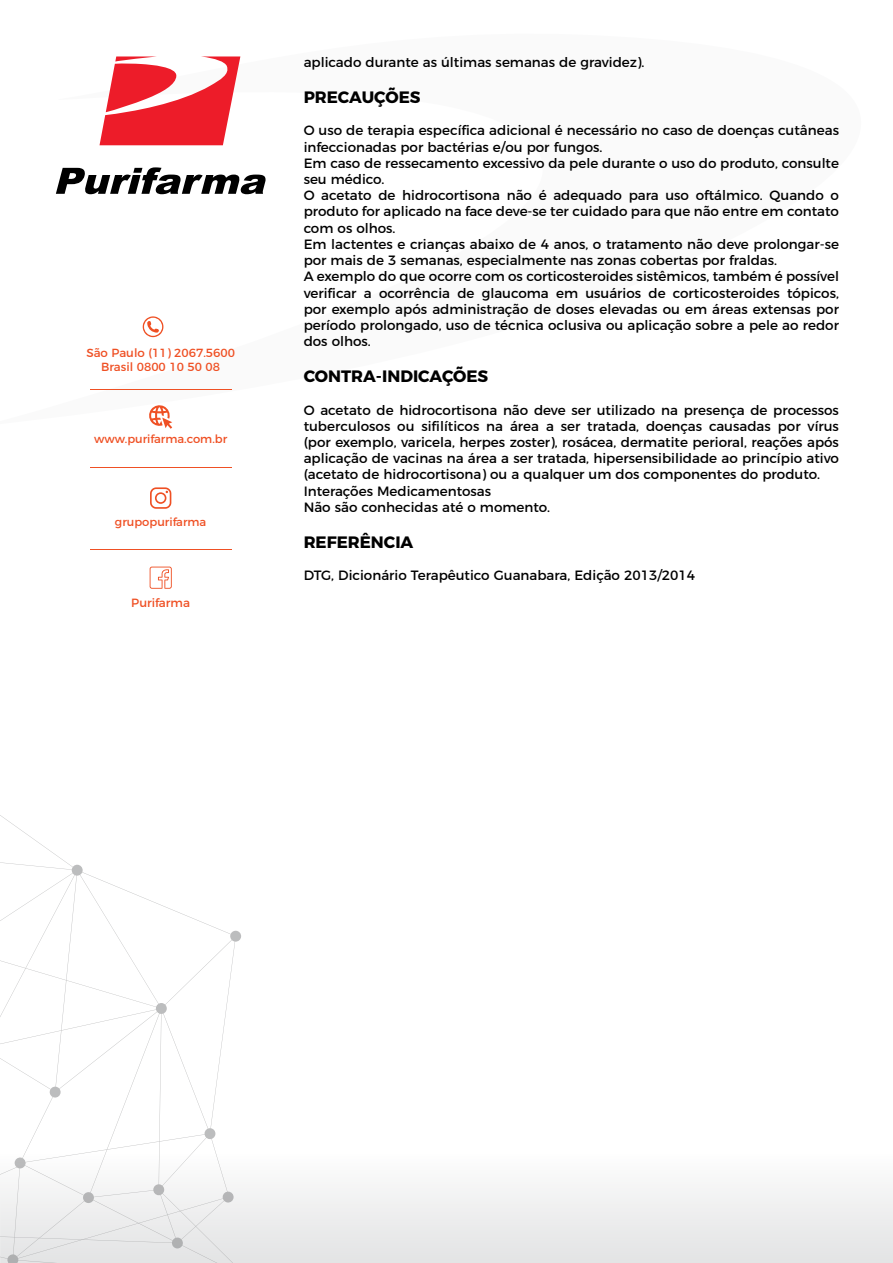
<style>
.page{position:relative;width:893px;height:1263px;background:#fff}
.page>*{position:absolute;margin:0;border:0;box-sizing:border-box;transform-origin:0 0}
.t1{font:700 16.5px "Montserrat";color:#000}
.t2{font:13.5px/16.2px "Montserrat";color:#000}
.t3{font:12px "Montserrat";color:#ef5024}
.t4{font:11.85px/14.4px "Montserrat";color:#ef5024;text-align:center}
.t5{font:11.55px "Montserrat";color:#ef5024}
</style>
<div class="page">
<svg style="left:0;top:815px;width:241px;height:336px"></svg>
<div style="left:0;top:1151px;width:893px;height:112px;background:linear-gradient(to bottom,#fdfdfd,#e2e2e3)"></div>
<svg style="left:150px;top:487px;width:21px;height:22px"></svg>
<svg style="left:150px;top:567px;width:22px;height:22px"></svg>
<hr style="left:90px;top:389px;width:141px;height:1px;background:#ef5024">
<hr style="left:90px;top:467px;width:141px;height:1px;background:#ef5024">
<hr style="left:90px;top:549px;width:141px;height:1px;background:#ef5024">
<svg style="left:100px;top:56px;width:140px;height:89px"></svg>
<svg style="left:56px;top:167px;width:210px;height:27px"></svg>
<svg style="left:143px;top:316px;width:20px;height:21px"></svg>
<svg style="left:149px;top:405px;width:23px;height:24px"></svg>
<p class="t4" style="left:86px;top:344px;width:150px">São Paulo (11) 2067.5600<br>Brasil 0800 10 50 08</p>
<p class="t5" style="left:94px;top:430px;width:135px">www.purifarma.com.br</p>
<p class="t5" style="left:115px;top:513px;width:93px">grupopurifarma</p>
<p class="t3" style="left:131px;top:593px;width:60px">Purifarma</p>
<p class="t2" style="left:304px;top:53px;width:342px">aplicado durante as últimas semanas de gravidez).</p>
<p class="t1" style="left:304px;top:84px;width:118px">PRECAUÇÕES</p>
<p class="t2" style="left:304px;top:121px;width:537px">O uso de terapia específica adicional é necessário no caso de doenças cutâneas infeccionadas por bactérias e/ou por fungos.<br>Em caso de ressecamento excessivo da pele durante o uso do produto, consulte seu médico.<br>O acetato de hidrocortisona não é adequado para uso oftálmico. Quando o produto for aplicado na face deve-se ter cuidado para que não entre em contato com os olhos.<br>Em lactentes e crianças abaixo de 4 anos, o tratamento não deve prolongar-se por mais de 3 semanas, especialmente nas zonas cobertas por fraldas.<br>A exemplo do que ocorre com os corticosteroides sistêmicos, também é possível verificar a ocorrência de glaucoma em usuários de corticosteroides tópicos, por exemplo após administração de doses elevadas ou em áreas extensas por período prolongado, uso de técnica oclusiva ou aplicação sobre a pele ao redor dos olhos.</p>
<p class="t1" style="left:304px;top:363px;width:186px">CONTRA-INDICAÇÕES</p>
<p class="t2" style="left:304px;top:400px;width:537px">O acetato de hidrocortisona não deve ser utilizado na presença de processos tuberculosos ou sifilíticos na área a ser tratada, doenças causadas por vírus (por exemplo, varicela, herpes zoster), rosácea, dermatite perioral, reações após aplicação de vacinas na área a ser tratada, hipersensibilidade ao princípio ativo (acetato de hidrocortisona) ou a qualquer um dos componentes do produto.<br>Interações Medicamentosas<br>Não são conhecidas até o momento.</p>
<p class="t1" style="left:304px;top:528px;width:111px">REFERÊNCIA</p>
<p class="t2" style="left:304px;top:566px;width:393px">DTG, Dicionário Terapêutico Guanabara, Edição 2013/2014</p>
</div>
